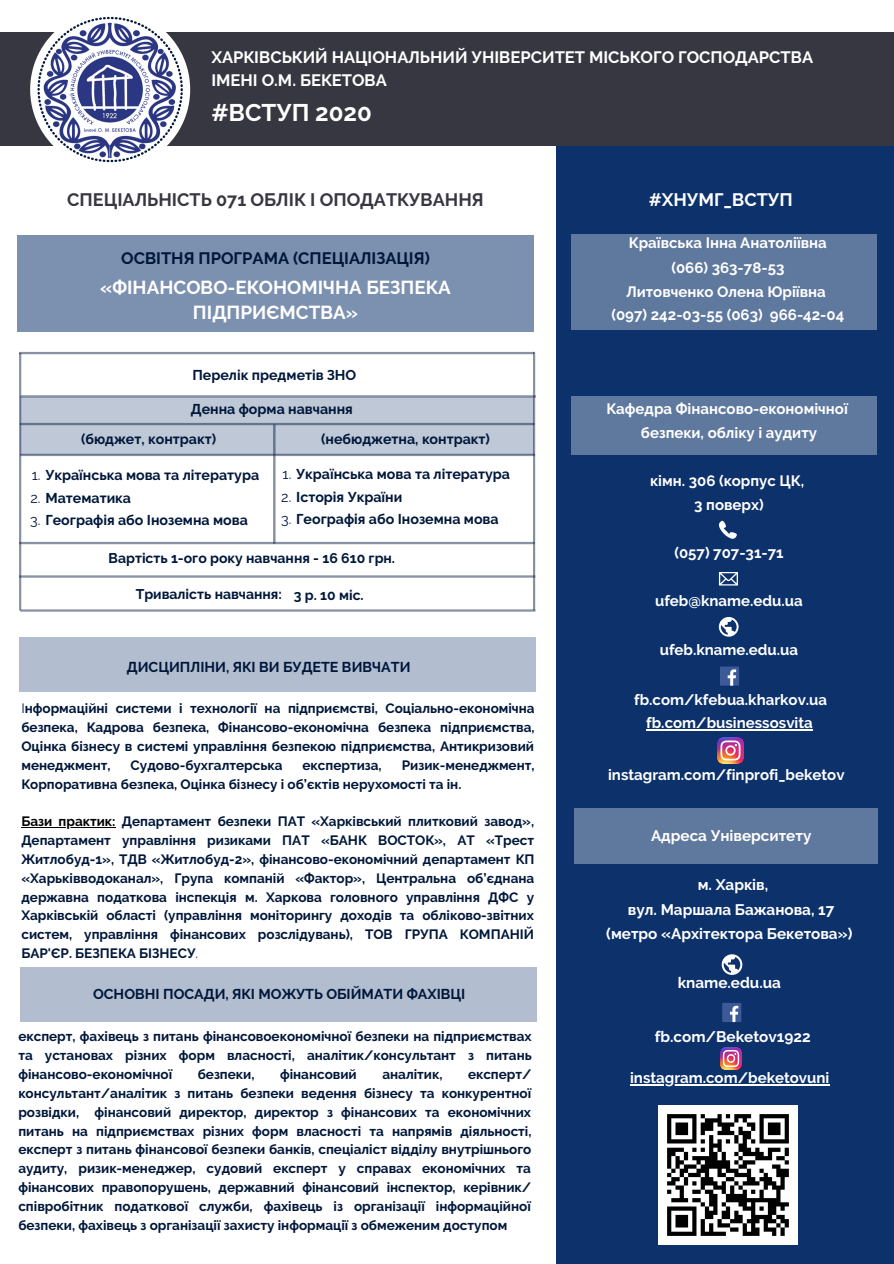
<style>
.page{position:relative;width:894px;height:1264px;background:#fff}
.page>*{position:absolute;margin:0;border:0;box-sizing:border-box;transform-origin:0 0}
.t1{font:700 24px "Raleway";color:#fff}
.t2{font:700 18.75px/25.2px "Raleway";color:#fff;text-align:center}
.t3{font:700 18px "Raleway";color:#373741}
.t4{font:700 18px "Raleway";color:#fff}
.t5{font:700 16.5px/23px "Raleway";color:#fff}
.t6{font:700 16.5px "Raleway";color:#00173a}
.t7{font:700 15.3px/24.5px "Raleway";color:#fff;text-align:center}
.t8{font:700 15px/23.7px "Raleway";color:#fff;text-align:center}
.t9{font:700 14.25px "Raleway";color:#00173a}
.t10{font:700 13.95px "Raleway";color:#00173a}
.t11{font:700 13.5px/18.8px "Raleway";color:#00173a;text-align:justify}
.s1{font-weight:400}
.s2{color:#000}
</style>
<div class="page">
<div style="left:555px;top:90px;width:338px;height:1173px;background:#0c316b"></div>
<div style="left:0;top:32px;width:893px;height:114px;background:#373741"></div>
<svg style="left:30px;top:16px;width:160px;height:147px"></svg>
<img style="left:38px;top:19px;width:143px;height:140px">
<div style="left:571px;top:235px;width:305px;height:95px;background:#5f789e"></div>
<div style="left:571px;top:396px;width:305px;height:58px;background:#5f789e"></div>
<svg style="left:719px;top:520px;width:17px;height:19px"></svg>
<svg style="left:718px;top:572px;width:19px;height:13px"></svg>
<svg style="left:718px;top:617px;width:20px;height:19px"></svg>
<div style="left:17px;top:235px;width:516px;height:96px;background:#7c90af"></div>
<hr style="left:21px;top:827px;width:94px;height:1px;background:#000">
<div style="left:20px;top:638px;width:516px;height:54px;background:#b2bed0"></div>
<div style="left:21px;top:967px;width:515px;height:54px;background:#b2bed0"></div>
<div style="left:719px;top:666px;width:20px;height:19px;background:#3d5a98"></div>
<svg style="left:727px;top:669px;width:9px;height:16px"></svg>
<img style="left:658px;top:1105px;width:139px;height:139px">
<img style="left:717px;top:737px;width:26px;height:26px">
<svg style="left:721px;top:954px;width:21px;height:20px"></svg>
<div style="left:722px;top:1002px;width:19px;height:20px;background:#3d5a98"></div>
<svg style="left:730px;top:1005px;width:8px;height:17px"></svg>
<img style="left:720px;top:1047px;width:21px;height:21px">
<div style="left:574px;top:808px;width:303px;height:55px;background:#5f789e"></div>
<hr style="left:630px;top:1084px;width:199px;height:1px;background:#fff">
<hr style="left:646px;top:729px;width:166px;height:1px;background:#fff">
<svg style="left:19px;top:352px;width:516px;height:259px"></svg>
<p class="t5" style="left:211px;top:45px;width:603px">ХАРКІВСЬКИЙ НАЦІОНАЛЬНИЙ УНІВЕРСИТЕТ МІСЬКОГО ГОСПОДАРСТВА<br>ІМЕНІ О.М. БЕКЕТОВА</p>
<h1 class="t1" style="left:211px;top:98px;width:162px">#ВСТУП 2020</h1>
<h3 class="t3" style="left:67px;top:189px;width:418px">СПЕЦІАЛЬНІСТЬ 071 ОБЛІК І ОПОДАТКУВАННЯ</h3>
<h3 class="t4" style="left:648px;top:189px;width:145px">#ХНУМГ_ВСТУП</h3>
<p class="t6" style="left:121px;top:248px;width:310px">ОСВІТНЯ ПРОГРАМА (СПЕЦІАЛІЗАЦІЯ)</p>
<h2 class="t2" style="left:100px;top:274px;width:352px">«ФІНАНСОВО-ЕКОНОМІЧНА БЕЗПЕКА<br>ПІДПРИЄМСТВА»</h2>
<p class="t9" style="left:192px;top:367px;width:165px">Перелік предметів ЗНО</p>
<p class="t9" style="left:191px;top:400px;width:163px">Денна форма навчання</p>
<p class="t9" style="left:81px;top:430px;width:137px">(бюджет, контракт)</p>
<p class="t9" style="left:321px;top:430px;width:170px">(небюджетна, контракт)</p>
<p class="t9" style="left:32px;top:466px;width:229px"><span class="s1">1.</span> Українська мова та література</p>
<p class="t9" style="left:30px;top:489px;width:102px"><span class="s1">2.</span> Математика</p>
<p class="t9" style="left:30px;top:512px;width:219px"><span class="s1">3.</span> Географія або Іноземна мова</p>
<p class="t9" style="left:282px;top:465px;width:229px"><span class="s1">1.</span> Українська мова та література</p>
<p class="t9" style="left:281px;top:488px;width:122px"><span class="s1">2.</span> Історія України</p>
<p class="t9" style="left:281px;top:511px;width:219px"><span class="s1">3.</span> Географія або Іноземна мова</p>
<p class="t10" style="left:109px;top:549px;width:288px">Вартість 1-ого року навчання - 16 610 грн.</p>
<p class="t10" style="left:136px;top:586px;width:229px">Тривалість навчання: 3 р. 10 міс.</p>
<p class="t9" style="left:127px;top:658px;width:285px">ДИСЦИПЛІНИ, ЯКІ ВИ БУДЕТЕ ВИВЧАТИ</p>
<p class="t11" style="left:21px;top:699px;width:514px"><span class="s1">І</span>нформаційні системи і технології на підприємстві, Соціально-економічна безпека, Кадрова безпека, Фінансово-економічна безпека підприємства, Оцінка бізнесу в системі управління безпекою підприємства, Антикризовий менеджмент,</p>
<p class="t11" style="left:131px;top:755px;width:153px">Судово-бухгалтерська</p>
<p class="t11" style="left:302px;top:755px;width:81px">експертиза,</p>
<p class="t11" style="left:21px;top:755px;width:514px;text-indent:380px">Ризик-менеджмент,<br>Корпоративна безпека, Оцінка бізнесу і об’єктів нерухомості та ін.</p>
<p class="t11" style="left:21px;top:812px;width:514px"><span class="s2">Бази практик:</span> Департамент безпеки ПАТ «Харківський плитковий завод», Департамент управління ризиками ПАТ «БАНК ВОСТОК», АТ «Трест Житлобуд-1», ТДВ «Житлобуд-2», фінансово-економічний департамент КП «Харьківводоканал», Група компаній «Фактор», Центральна об’єднана державна податкова інспекція м. Харкова головного управління ДФС у Харківській області (управління моніторингу доходів та обліково-звітних систем, управління фінансових розслідувань), ТОВ ГРУПА КОМПАНІЙ БАР'ЄР. БЕЗПЕКА БІЗНЕСУ<span class="s1">.</span></p>
<p class="t9" style="left:93px;top:985px;width:374px">ОСНОВНІ ПОСАДИ, ЯКІ МОЖУТЬ ОБІЙМАТИ ФАХІВЦІ</p>
<p class="t11" style="left:18px;top:1027px;width:515px">експерт, фахівець з питань фінансовоекономічної безпеки на підприємствах та установах різних форм власності, аналітик/консультант з питань фінансово-економічної</p>
<p class="t11" style="left:198px;top:1064px;width:58px">безпеки,</p>
<p class="t11" style="left:280px;top:1064px;width:78px">фінансовий</p>
<p class="t11" style="left:382px;top:1064px;width:62px">аналітик,</p>
<p class="t11" style="left:18px;top:1064px;width:514px;text-indent:449px">експерт/ консультант/аналітик з питань безпеки ведення бізнесу та конкурентної розвідки, фінансовий директор, директор з фінансових та економічних питань на підприємствах різних форм власності та напрямів діяльності, експерт з питань фінансової безпеки банків, спеціаліст відділу внутрішнього аудиту, ризик-менеджер, судовий експерт у справах економічних та фінансових правопорушень, державний фінансовий інспектор, керівник/ співробітник податкової служби, фахівець із організації інформаційної безпеки, фахівець з організації захисту інформації з обмеженим доступом</p>
<p class="t8" style="left:611px;top:231px;width:234px">Краївська Інна Анатоліївна (066) 363-78-53<br>Литовченко Олена Юріївна (097) 242-03-55 (063) 966-42-04</p>
<p class="t8" style="left:606px;top:396px;width:243px;line-height:24.2px">Кафедра Фінансово-економічної безпеки, обліку і аудиту</p>
<p class="t8" style="left:650px;top:468px;width:155px;line-height:24.2px">кімн. 306 (корпус ЦК,<br>3 поверх)</p>
<p class="t8" style="left:674px;top:541px;width:111px">(057) 707-31-71</p>
<p class="t8" style="left:655px;top:589px;width:149px">ufeb@kname.edu.ua</p>
<p class="t8" style="left:659px;top:637px;width:140px">ufeb.kname.edu.ua</p>
<p class="t8" style="left:634px;top:688px;width:194px">fb.com/kfebua.kharkov.ua</p>
<p class="t8" style="left:646px;top:711px;width:168px">fb.com/businessosvita</p>
<p class="t8" style="left:608px;top:763px;width:238px">instagram.com/finprofi_beketov</p>
<p class="t7" style="left:650px;top:823px;width:162px">Адреса Університету</p>
<p class="t7" style="left:606px;top:872px;width:247px">м. Харків,<br>вул. Маршала Бажанова, 17 (метро «Архітектора Бекетова»)</p>
<p class="t7" style="left:677px;top:970px;width:105px">kname.edu.ua</p>
<p class="t7" style="left:654px;top:1024px;width:157px">fb.com/Beketov1922</p>
<p class="t8" style="left:630px;top:1065px;width:201px">instagram.com/beketovuni</p>
</div>
